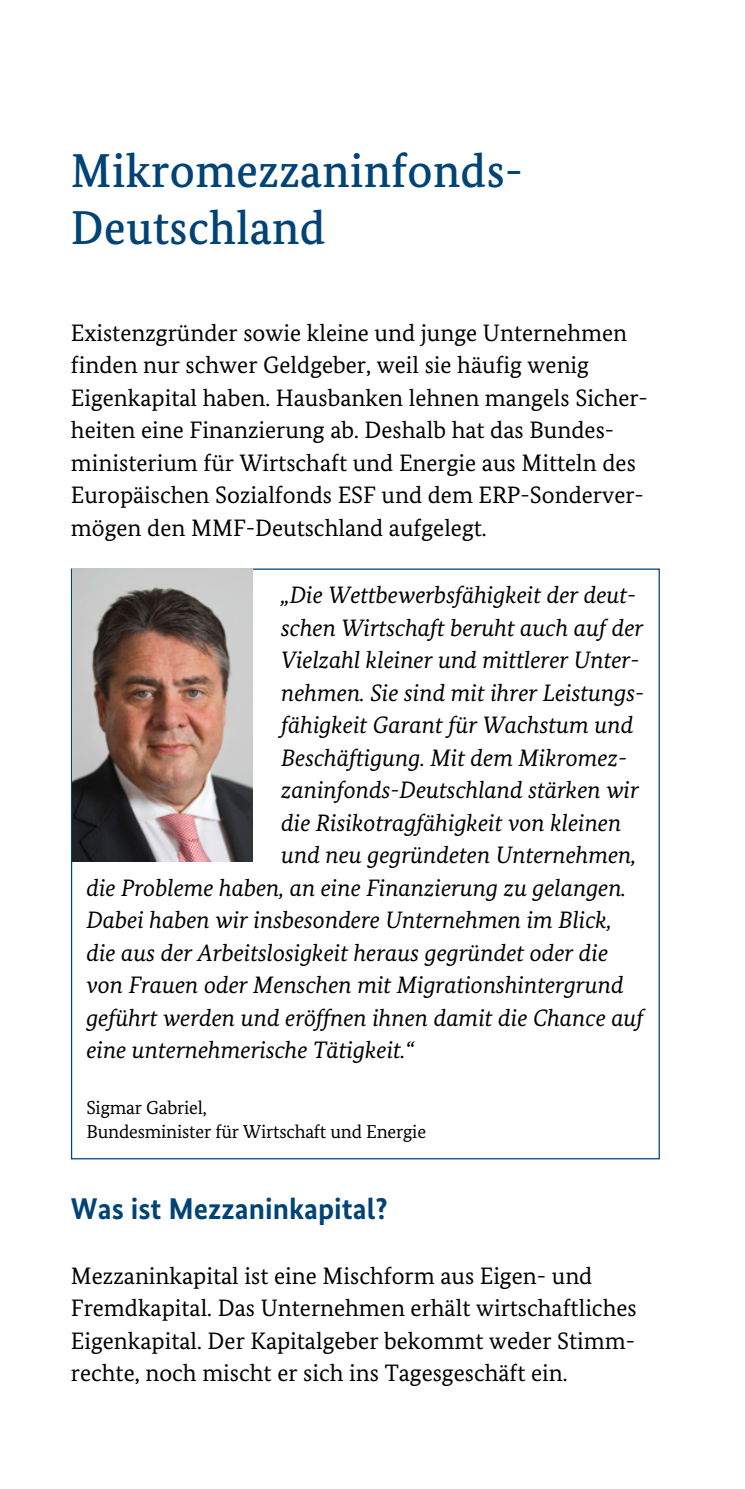
<style>
.page{position:relative;width:745px;height:1489px;background:#fff}
.page>*{position:absolute;margin:0;border:0;box-sizing:border-box;transform-origin:0 0}
.t1{font:500 47.5px/57.5px "Bundes Serif";letter-spacing:.01em;color:#004376;scale:.96 1}
.t2{font:700 30px "Bundes Sans";color:#004376}
.t3{font:italic 23.75px "Bundes Serif";color:#000}
.t4{font:23.75px/32.5px "Bundes Serif";color:#000}
.t5{font:18.75px/24.5px "Bundes Serif";letter-spacing:-.01em;color:#000}
</style>
<div class="page">
<img style="left:72px;top:568px;width:180px;height:293px">
<h2 class="t1" style="left:71px;top:141px;width:472px">Mikromezzaninfonds-<br>Deutschland</h2>
<p class="t4" style="left:71px;top:316px;width:578px">Existenzgründer sowie kleine und junge Unternehmen finden nur schwer Geldgeber, weil sie häufig wenig Eigenkapital haben. Hausbanken lehnen mangels Sicher&shy;heiten eine Finanzierung ab. Deshalb hat das Bundes&shy;ministerium für Wirtschaft und Energie aus Mitteln des Europäischen Sozialfonds ESF und dem ERP-Sonderver&shy;mögen den MMF-Deutschland aufgelegt.</p>
<p class="t3" style="left:281px;top:580px;width:356px">„Die Wettbewerbsfähigkeit der deut-</p>
<p class="t3" style="left:281px;top:613px;width:363px">schen Wirtschaft beruht auch auf der</p>
<p class="t3" style="left:281px;top:645px;width:359px">Vielzahl kleiner und mittlerer Unter-</p>
<p class="t3" style="left:281px;top:678px;width:364px">nehmen. Sie sind mit ihrer Leistungs-</p>
<p class="t3" style="left:281px;top:710px;width:353px">fähigkeit Garant für Wachstum und</p>
<p class="t3" style="left:281px;top:743px;width:347px">Beschäftigung. Mit dem Mikromez-</p>
<p class="t3" style="left:281px;top:775px;width:359px">zaninfonds-Deutschland stärken wir</p>
<p class="t3" style="left:281px;top:808px;width:341px">die Risikotragfähigkeit von kleinen</p>
<p class="t3" style="left:281px;top:840px;width:356px">und neu gegründeten Unternehmen,</p>
<p class="t3" style="left:86px;top:873px;width:541px">die Probleme haben, an eine Finanzierung zu gelangen.</p>
<p class="t3" style="left:86px;top:905px;width:526px">Dabei haben wir insbesondere Unternehmen im Blick,</p>
<p class="t3" style="left:86px;top:938px;width:523px">die aus der Arbeitslosigkeit heraus gegründet oder die</p>
<p class="t3" style="left:86px;top:970px;width:538px">von Frauen oder Menschen mit Migrationshintergrund</p>
<p class="t3" style="left:86px;top:1003px;width:558px">geführt werden und eröffnen ihnen damit die Chance auf</p>
<p class="t3" style="left:86px;top:1035px;width:329px">eine unternehmerische Tätigkeit.“</p>
<p class="t5" style="left:86px;top:1094px;width:341px">Sigmar Gabriel,<br>Bundesminister für Wirtschaft und Energie</p>
<h3 class="t2" style="left:71px;top:1190px;width:318px">Was ist Mezzaninkapital?</h3>
<p class="t4" style="left:71px;top:1259px;width:567px">Mezzaninkapital ist eine Mischform aus Eigen- und Fremdkapital. Das Unternehmen erhält wirtschaftliches Eigenkapital. Der Kapitalgeber bekommt weder Stimm&shy;rechte, noch mischt er sich ins Tagesgeschäft ein.</p>
</div>
